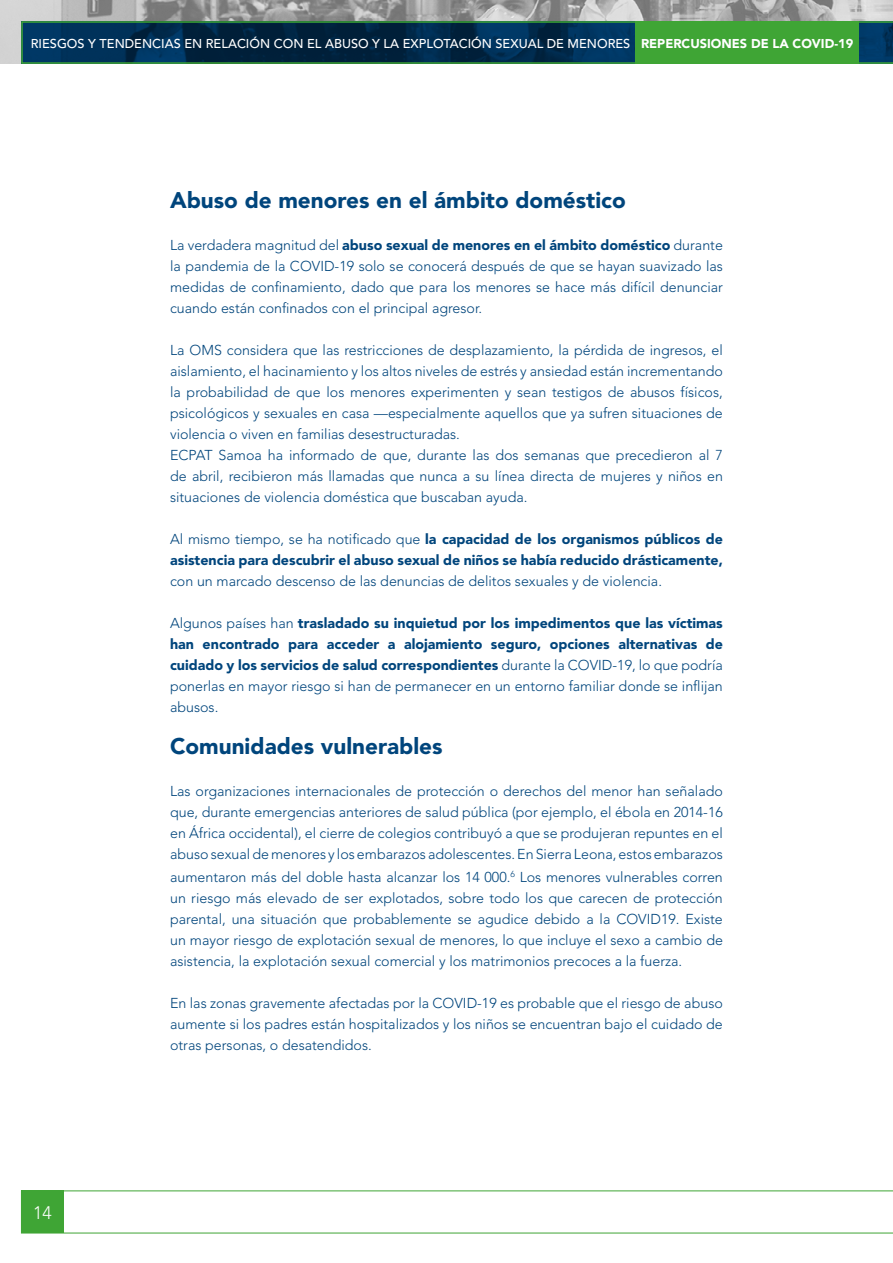
<style>
.page{position:relative;width:893px;height:1263px;background:#fff}
.page>*{position:absolute;margin:0;border:0;box-sizing:border-box;transform-origin:0 0}
.t1{font:900 22.5px "Avenir LT Std";color:#00457c}
.t2{font:300 18px "Avenir LT Std";color:#fff}
.t3{font:300 14.25px/21px "Avenir LT Std";color:#00457c;text-align:justify}
.t4{font:900 14.25px/21px "Avenir LT Std";color:#00457c}
.t5{font:500 12.75px "Avenir LT Std";color:#fff}
.s1{font-weight:900}
.s2{font-weight:300}
</style>
<div class="page">
<img style="left:0;top:0;width:893px;height:64px">
<svg style="left:21px;top:21px;width:872px;height:43px;background:#04344c"></svg>
<svg style="left:64px;top:1191px;width:829px;height:42px"></svg>
<div style="left:21px;top:1191px;width:43px;height:42px;background:#3fa535"></div>
<div style="left:636px;top:21px;width:223px;height:43px;background:#3fa535"></div>
<p class="t5" style="left:31px;top:36px;width:824px">RIESGOS Y TENDENCIAS EN RELACIÓN CON EL ABUSO Y LA EXPLOTACIÓN SEXUAL DE MENORES <span class="s1">REPERCUSIONES DE LA COVID-19</span></p>
<p class="t2" style="left:33px;top:1202px;width:20px">14</p>
<h1 class="t1" style="left:170px;top:187px;width:457px">Abuso de menores en el ámbito doméstico</h1>
<p class="t3" style="left:170px;top:235px;width:554px">La verdadera magnitud del <span class="s1">abuso sexual de menores en el ámbito doméstico</span> durante la pandemia de la COVID-19 solo se conocerá después de que se hayan suavizado las medidas de confinamiento, dado que para los menores se hace más difícil denunciar cuando están confinados con el principal agresor.</p>
<p class="t3" style="left:170px;top:340px;width:554px;text-align:left">La OMS considera que las restricciones de desplazamiento, la pérdida de ingresos, el aislamiento, el hacinamiento y los altos niveles de estrés y ansiedad están incrementando la probabilidad de que los menores experimenten y sean testigos de abusos físicos, psicológicos y sexuales en casa —especialmente aquellos que ya sufren situaciones de violencia o viven en familias desestructuradas.<br>ECPAT Samoa ha informado de que, durante las dos semanas que precedieron al 7 de abril, recibieron más llamadas que nunca a su línea directa de mujeres y niños en situaciones de violencia doméstica que buscaban ayuda.</p>
<p class="t4" style="left:170px;top:529px;width:554px"><span class="s2">Al mismo tiempo, se ha notificado que</span> la capacidad de los organismos públicos de asistencia para descubrir el abuso sexual de niños se había reducido drásticamente,</p>
<p class="t3" style="left:170px;top:571px;width:493px">con un marcado descenso de las denuncias de delitos sexuales y de violencia.</p>
<p class="t4" style="left:170px;top:613px;width:554px;text-align:justify"><span class="s2">Algunos países han</span> trasladado su inquietud por los impedimentos que las víctimas han encontrado para acceder a alojamiento seguro, opciones alternativas de cuidado y los servicios de salud correspondientes <span class="s2">durante la COVID-19, lo que podría ponerlas en mayor riesgo si han de permanecer en un entorno familiar donde se inflijan abusos.</span></p>
<h1 class="t1" style="left:170px;top:733px;width:274px">Comunidades vulnerables</h1>
<p class="t3" style="left:170px;top:781px;width:554px">Las organizaciones internacionales de protección o derechos del menor han señalado que, durante emergencias anteriores de salud pública (por ejemplo, el ébola en 2014-16 en África occidental), el cierre de colegios contribuyó a que se produjeran repuntes en el abuso sexual de menores y los embarazos adolescentes. En Sierra Leona, estos embarazos</p>
<p class="t3" style="left:170px;top:867px;width:554px">aumentaron más del doble hasta alcanzar los 14 000.<sup>6</sup> Los menores vulnerables corren un riesgo más elevado de ser explotados, sobre todo los que carecen de protección parental, una situación que probablemente se agudice debido a la COVID19. Existe un mayor riesgo de explotación sexual de menores, lo que incluye el sexo a cambio de asistencia, la explotación sexual comercial y los matrimonios precoces a la fuerza.</p>
<p class="t3" style="left:170px;top:993px;width:554px">En las zonas gravemente afectadas por la COVID-19 es probable que el riesgo de abuso aumente si los padres están hospitalizados y los niños se encuentran bajo el cuidado de otras personas, o desatendidos.</p>
</div>
